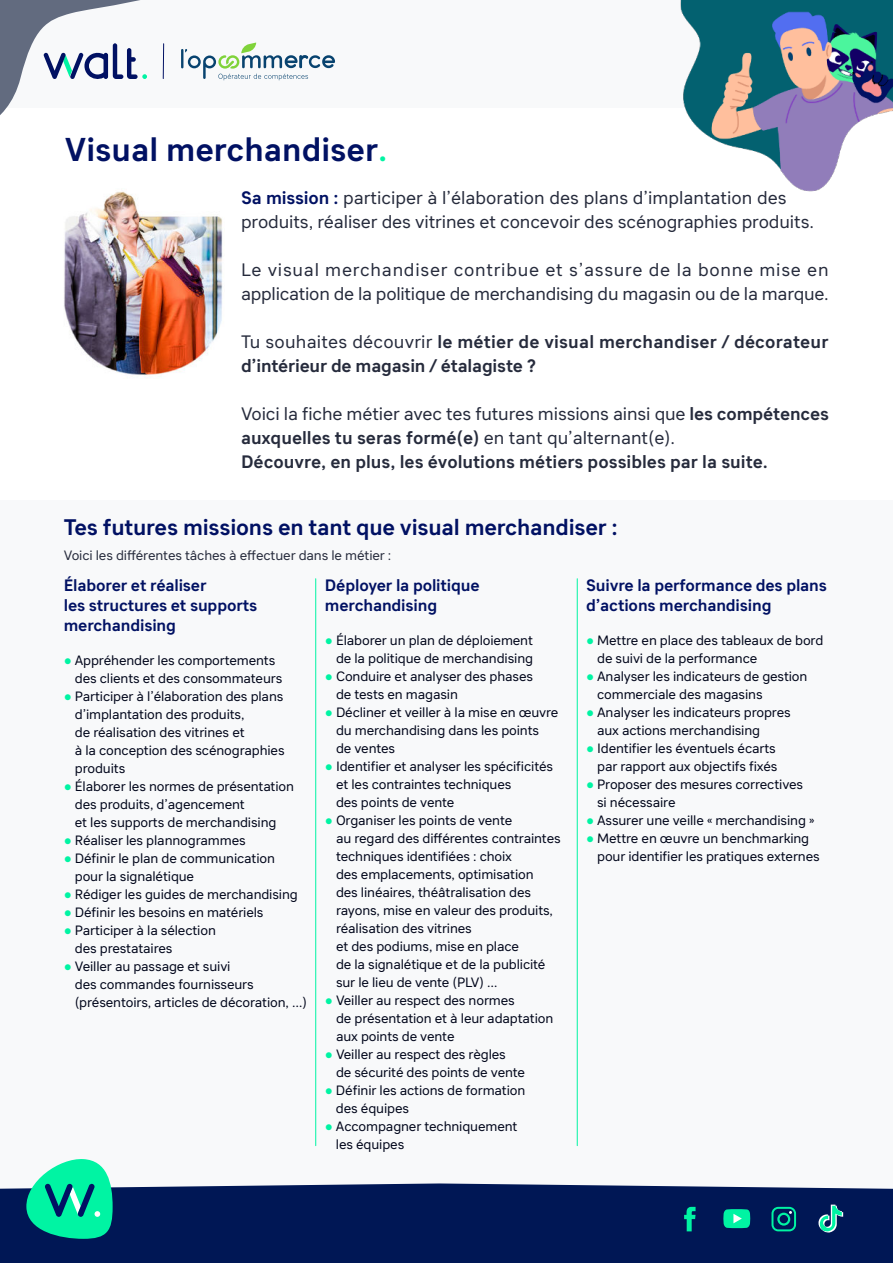
<style>
.page{position:relative;width:893px;height:1263px;background:#fff}
.page>*{position:absolute;margin:0;border:0;box-sizing:border-box;transform-origin:0 0}
.t1{font:700 33px "Sebino";color:#011163}
.t2{font:700 22.5px "Sebino";letter-spacing:-.01em;color:#011163}
.t3{font:700 18px/24px "Sebino";color:#262b3c}
.t4{font:18px/24px "Sebino";letter-spacing:-.005em;color:#262b3c}
.t5{font:700 16.5px/19.8px "Sebino";letter-spacing:-.01em;color:#011163}
.t6{font:13.5px/18px "Sebino";letter-spacing:-.01em;color:#00051a}
.t7{font:13.5px "Sebino";letter-spacing:-.01em;color:#262b3c}
.s1{color:#00f4a3}
.s2{font-weight:700;color:#011163}
.s3{font-weight:400}
.s4{font-family:"Impact";color:#00f4a3}
</style>
<div class="page">
<div style="left:0;top:0;width:893px;height:107px;background:#f8f9fa"></div>
<div style="left:0;top:500px;width:893px;height:702px;background:#f8f9fa"></div>
<div style="left:0;top:1183px;width:893px;height:80px;background:#001755"></div>
<img style="left:680px;top:0;width:213px;height:192px">
<svg style="left:26px;top:1159px;width:87px;height:80px;background:#24d1a4"></svg>
<svg style="left:684px;top:1207px;width:12px;height:24px"></svg>
<svg style="left:771px;top:1207px;width:25px;height:24px"></svg>
<svg style="left:818px;top:1204px;width:25px;height:28px"></svg>
<svg style="left:723px;top:1209px;width:27px;height:19px"></svg>
<svg style="left:0;top:0;width:335px;height:115px"></svg>
<img style="left:64px;top:191px;width:159px;height:187px">
<hr style="left:315px;top:579px;width:1px;height:567px;background:#00f4a3">
<hr style="left:577px;top:579px;width:1px;height:567px;background:#00f4a3">
<h1 class="t1" style="left:65px;top:132px;width:324px">Visual merchandiser<span class="s1">.</span></h1>
<h3 class="t4" style="left:241px;top:186px;width:574px"><span class="s2">Sa mission :</span> participer à l’élaboration des plans d’implantation des produits, réaliser des vitrines et concevoir des scénographies produits.</h3>
<h3 class="t4" style="left:241px;top:258px;width:589px">Le visual merchandiser contribue et s’assure de la bonne mise en application de la politique de merchandising du magasin ou de la marque.</h3>
<h3 class="t3" style="left:241px;top:330px;width:589px"><span class="s3">Tu souhaites découvrir</span> le métier de visual merchandiser / décorateur d’intérieur de magasin / étalagiste ?</h3>
<h3 class="t3" style="left:241px;top:402px;width:589px"><span class="s3">Voici la fiche métier avec tes futures missions ainsi que</span> les compétences auxquelles tu seras formé(e) <span class="s3">en tant qu’alternant(e).<br></span>Découvre, en plus, les évolutions métiers possibles par la suite.</h3>
<h2 class="t2" style="left:64px;top:515px;width:556px">Tes futures missions en tant que visual merchandiser :</h2>
<p class="t7" style="left:64px;top:548px;width:329px">Voici les différentes tâches à effectuer dans le métier :</p>
<p class="t5" style="left:64px;top:575px;width:195px">Élaborer et réaliser<br>les structures et supports merchandising</p>
<p class="t6" style="left:75px;top:651px;width:209px;text-indent:-11px"><span class="s4">●</span> Appréhender les comportements des clients et des consommateurs</p>
<p class="t6" style="left:75px;top:687px;width:211px;text-indent:-11px"><span class="s4">●</span> Participer à l’élaboration des plans d’implantation des produits,<br>de réalisation des vitrines et<br>à la conception des scénographies produits</p>
<p class="t6" style="left:75px;top:777px;width:221px;text-indent:-11px"><span class="s4">●</span> Élaborer les normes de présentation des produits, d’agencement<br>et les supports de merchandising</p>
<p class="t6" style="left:64px;top:831px;width:183px"><span class="s4">●</span> Réaliser les plannogrammes</p>
<p class="t6" style="left:75px;top:849px;width:202px;text-indent:-11px"><span class="s4">●</span> Définir le plan de communication pour la signalétique</p>
<p class="t6" style="left:64px;top:885px;width:236px"><span class="s4">●</span> Rédiger les guides de merchandising</p>
<p class="t6" style="left:64px;top:903px;width:201px"><span class="s4">●</span> Définir les besoins en matériels</p>
<p class="t6" style="left:75px;top:921px;width:143px;text-indent:-11px"><span class="s4">●</span> Participer à la sélection des prestataires</p>
<p class="t6" style="left:75px;top:957px;width:234px;text-indent:-11px"><span class="s4">●</span> Veiller au passage et suivi<br>des commandes fournisseurs (présentoirs, articles de décoration, …)</p>
<p class="t5" style="left:325px;top:575px;width:156px">Déployer la politique merchandising</p>
<p class="t6" style="left:325px;top:631px;width:210px;text-align:right"><span class="s4">●</span> Élaborer un plan de déploiement de la politique de merchandising</p>
<p class="t6" style="left:336px;top:667px;width:199px;text-indent:-11px"><span class="s4">●</span> Conduire et analyser des phases de tests en magasin</p>
<p class="t6" style="left:336px;top:703px;width:224px;text-indent:-11px"><span class="s4">●</span> Décliner et veiller à la mise en œuvre du merchandising dans les points<br>de ventes</p>
<p class="t6" style="left:336px;top:758px;width:219px;text-indent:-11px"><span class="s4">●</span> Identifier et analyser les spécificités et les contraintes techniques<br>des points de vente</p>
<p class="t6" style="left:336px;top:811px;width:226px;text-indent:-11px"><span class="s4">●</span> Organiser les points de vente<br>au regard des différentes contraintes techniques identifiées : choix<br>des emplacements, optimisation<br>des linéaires, théâtralisation des rayons, mise en valeur des produits, réalisation des vitrines<br>et des podiums, mise en place<br>de la signalétique et de la publicité sur le lieu de vente (PLV) …</p>
<p class="t6" style="left:336px;top:991px;width:219px;text-indent:-11px"><span class="s4">●</span> Veiller au respect des normes<br>de présentation et à leur adaptation aux points de vente</p>
<p class="t6" style="left:336px;top:1045px;width:191px;text-indent:-11px"><span class="s4">●</span> Veiller au respect des règles<br>de sécurité des points de vente</p>
<p class="t6" style="left:336px;top:1081px;width:191px;text-indent:-11px"><span class="s4">●</span> Définir les actions de formation des équipes</p>
<p class="t6" style="left:336px;top:1117px;width:183px;text-indent:-11px"><span class="s4">●</span> Accompagner techniquement les équipes</p>
<p class="t5" style="left:586px;top:575px;width:242px">Suivre la performance des plans d’actions merchandising</p>
<p class="t6" style="left:597px;top:632px;width:228px;text-indent:-11px"><span class="s4">●</span> Mettre en place des tableaux de bord de suivi de la performance</p>
<p class="t6" style="left:597px;top:667px;width:212px;text-indent:-11px"><span class="s4">●</span> Analyser les indicateurs de gestion commerciale des magasins</p>
<p class="t6" style="left:597px;top:703px;width:195px;text-indent:-11px"><span class="s4">●</span> Analyser les indicateurs propres aux actions merchandising</p>
<p class="t6" style="left:586px;top:740px;width:193px;text-align:right"><span class="s4">●</span> Identifier les éventuels écarts par rapport aux objectifs fixés</p>
<p class="t6" style="left:597px;top:775px;width:208px;text-indent:-11px"><span class="s4">●</span> Proposer des mesures correctives si nécessaire</p>
<p class="t6" style="left:586px;top:811px;width:230px"><span class="s4">●</span> Assurer une veille « merchandising »</p>
<p class="t6" style="left:597px;top:829px;width:224px;text-indent:-11px"><span class="s4">●</span> Mettre en œuvre un benchmarking pour identifier les pratiques externes</p>
</div>
